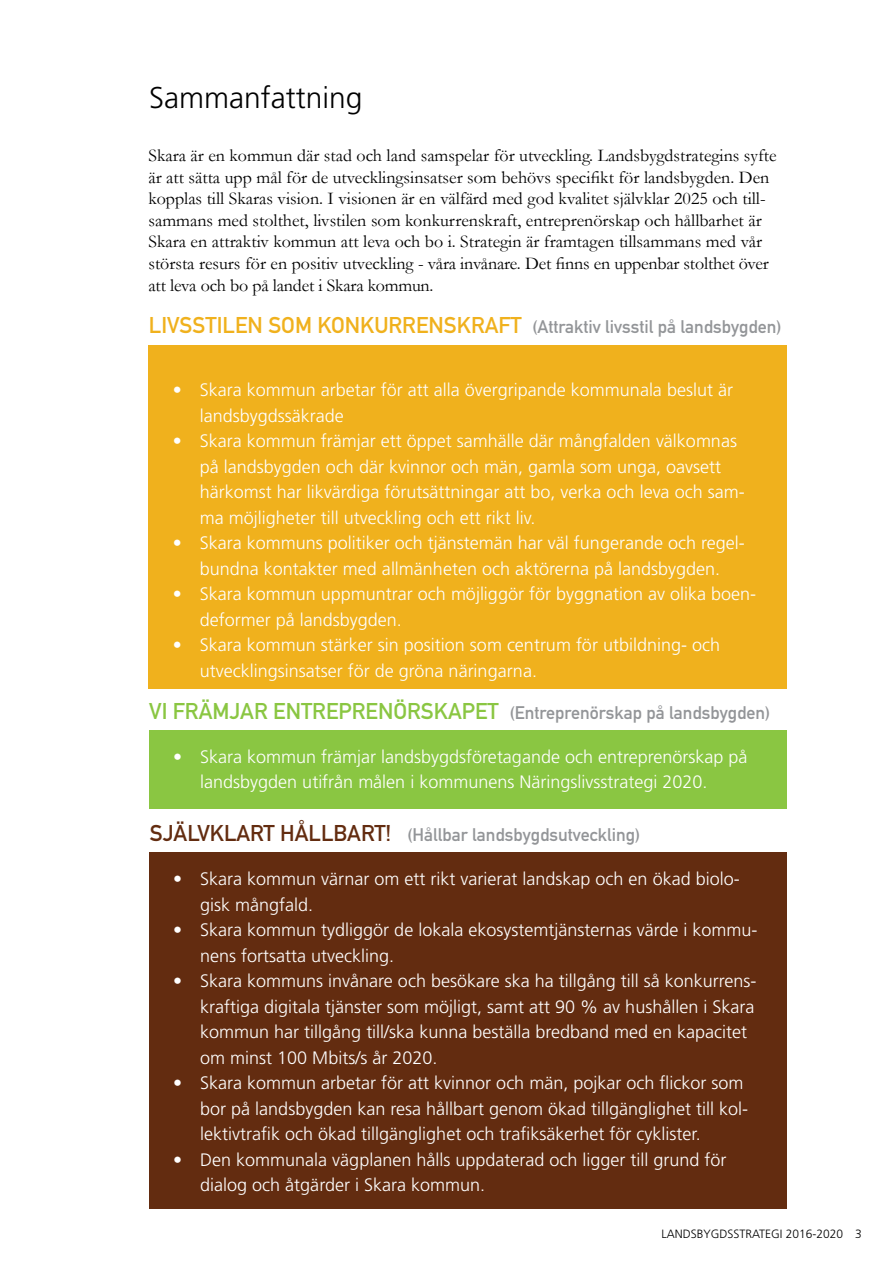
<style>
.page{position:relative;width:893px;height:1263px;background:#fff}
.page>*{position:absolute;margin:0;border:0;box-sizing:border-box;transform-origin:0 0}
.t1{font:300 30px "Frutiger LT Std";color:#000}
.t2{font:300 18px/25.5px "Frutiger LT Std";color:#fff}
.t3{font:18px/21.6px "Garamond";color:#000}
.t4{font:18px "DIN Mittelschrift Std";color:#939598}
.t5{font:300 12px "Frutiger LT Std";color:#000}
.s1{font-size:22.5px;color:#f0b11d}
.s2{font-size:22.5px;color:#8ac642}
.s3{font-size:22.5px;color:#632c10}
</style>
<div class="page">
<div style="left:149px;top:345px;width:638px;height:344px;background:#f0b11d"></div>
<div style="left:149px;top:730px;width:638px;height:79px;background:#8ac642"></div>
<div style="left:149px;top:853px;width:638px;height:356px;background:#632c10"></div>
<h1 class="t1" style="left:149px;top:80px;width:215px">Sammanfattning</h1>
<p class="t3" style="left:148px;top:144px;width:630px">Skara är en kommun där stad och land samspelar för utveckling. Landsbygdstrategins syfte är att sätta upp mål för de utvecklingsinsatser som behövs specifikt för landsbygden. Den kopplas till Skaras vision. I visionen är en välfärd med god kvalitet självklar 2025 och till&shy;sammans med stolthet, livstilen som konkurrenskraft, entreprenörskap och hållbarhet är Skara en attraktiv kommun att leva och bo i. Strategin är framtagen tillsammans med vår största resurs för en positiv utveckling - våra invånare. Det finns en uppenbar stolthet över att leva och bo på landet i Skara kommun.</p>
<p class="t4" style="left:149px;top:316px;width:634px"><span class="s1">LIVSSTILEN SOM KONKURRENSKRAFT</span> (Attraktiv livsstil på landsbygden)</p>
<p class="t2" style="left:200px;top:377px;width:535px;text-indent:-27px">• Skara kommun arbetar för att alla övergripande kommunala beslut är landsbygdssäkrade</p>
<p class="t2" style="left:200px;top:428px;width:546px;text-indent:-27px">• Skara kommun främjar ett öppet samhälle där mångfalden välkomnas på landsbygden och där kvinnor och män, gamla som unga, oavsett härkomst har likvärdiga förutsättningar att bo, verka och leva och sam&shy;ma möjligheter till utveckling och ett rikt liv.</p>
<p class="t2" style="left:173px;top:531px;width:573px;text-align:center">• Skara kommuns politiker och tjänstemän har väl fungerande och regel&shy;bundna kontakter med allmänheten och aktörerna på landsbygden.</p>
<p class="t2" style="left:200px;top:582px;width:558px;text-indent:-27px">• Skara kommun uppmuntrar och möjliggör för byggnation av olika boen&shy;deformer på landsbygden.</p>
<p class="t2" style="left:200px;top:633px;width:522px;text-indent:-27px">• Skara kommun stärker sin position som centrum för utbildning- och utvecklingsinsatser för de gröna näringarna.</p>
<p class="t4" style="left:149px;top:702px;width:622px"><span class="s2">VI FRÄMJAR ENTREPRENÖRSKAPET</span> (Entreprenörskap på landsbygden)</p>
<p class="t2" style="left:200px;top:744px;width:549px;text-indent:-27px">• Skara kommun främjar landsbygdsföretagande och entreprenörskap på landsbygden utifrån målen i kommunens Näringslivsstrategi 2020.</p>
<p class="t4" style="left:150px;top:824px;width:492px"><span class="s3">SJÄLVKLART HÅLLBART!</span> (Hållbar landsbygdsutveckling)</p>
<p class="t2" style="left:200px;top:866px;width:541px;text-indent:-27px">• Skara kommun värnar om ett rikt varierat landskap och en ökad biolo&shy;gisk mångfald.</p>
<p class="t2" style="left:200px;top:917px;width:559px;text-indent:-27px">• Skara kommun tydliggör de lokala ekosystemtjänsternas värde i kommu&shy;nens fortsatta utveckling.</p>
<p class="t2" style="left:200px;top:968px;width:558px;text-indent:-27px">• Skara kommuns invånare och besökare ska ha tillgång till så konkurrens&shy;kraftiga digitala tjänster som möjligt, samt att 90 % av hushållen i Skara kommun har tillgång till/ska kunna beställa bredband med en kapacitet om minst 100 Mbits/s år 2020.</p>
<p class="t2" style="left:200px;top:1070px;width:549px;text-indent:-27px">• Skara kommun arbetar för att kvinnor och män, pojkar och flickor som bor på landsbygden kan resa hållbart genom ökad tillgänglighet till kol&shy;lektivtrafik och ökad tillgänglighet och trafiksäkerhet för cyklister.</p>
<p class="t2" style="left:200px;top:1147px;width:528px;text-indent:-27px">• Den kommunala vägplanen hålls uppdaterad och ligger till grund för dialog och åtgärder i Skara kommun.</p>
<p class="t5" style="left:661px;top:1227px;width:202px">LANDSBYGDSSTRATEGI 2016-2020 3</p>
</div>
